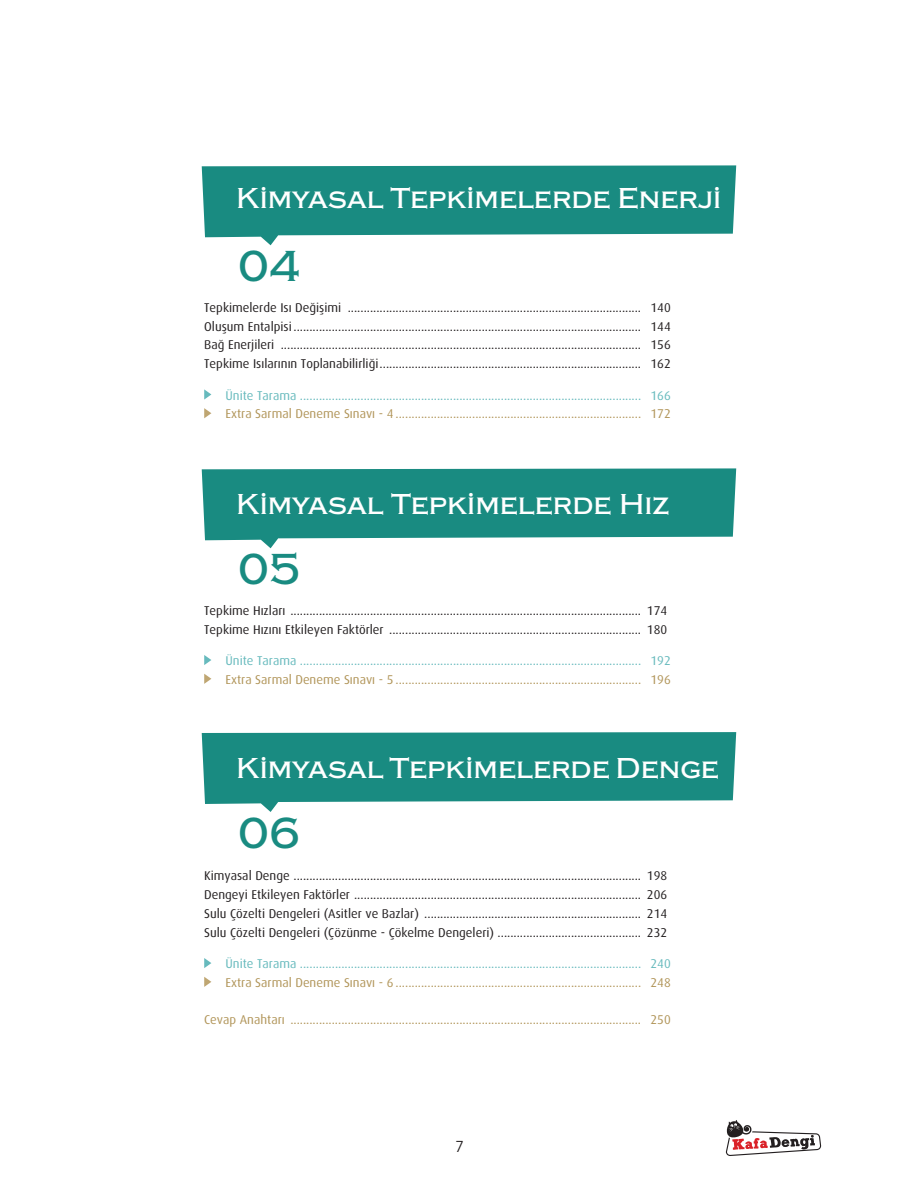
<style>
.page{position:relative;width:919px;height:1195px;background:#fff}
.page>*{position:absolute;margin:0;border:0;box-sizing:border-box;transform-origin:0 0}
.t1{font:45.15px "Copperplate Tr";color:#198b81}
.t2{font:30px "Copperplate Tr";color:#fff}
.t3{font:15px "Avant Garde Tr";color:#231f20}
.t4{font:12.75px/18.8px "Dax";color:#231f20;text-align:justify}
.t5{font:12.75px "Dax";color:#b19559}
.t6{font:12.75px "Dax";color:#67babd}
</style>
<div class="page">
<svg style="left:725px;top:1120px;width:96px;height:36px"></svg>
<svg style="left:204px;top:389px;width:7px;height:10px"></svg>
<svg style="left:204px;top:408px;width:7px;height:10px"></svg>
<svg style="left:204px;top:655px;width:7px;height:10px"></svg>
<svg style="left:204px;top:674px;width:7px;height:10px"></svg>
<svg style="left:204px;top:958px;width:7px;height:10px"></svg>
<svg style="left:204px;top:977px;width:7px;height:10px"></svg>
<svg style="left:202px;top:165px;width:534px;height:80px;background:#399b92"></svg>
<svg style="left:202px;top:468px;width:534px;height:80px;background:#399b92"></svg>
<svg style="left:202px;top:732px;width:534px;height:80px;background:#399b92"></svg>
<h2 class="t2" style="left:236px;top:182px;width:486px">Kimyasal Tepkimelerde Enerji</h2>
<h1 class="t1" style="left:238px;top:241px;width:63px">04</h1>
<p class="t4" style="left:204px;top:298px;width:468px">Tepkimelerde Isı Değişimi ............................................................................................ 140<br>Oluşum Entalpisi ............................................................................................................. 144<br>Bağ Enerjileri ................................................................................................................. 156<br>Tepkime Isılarının Toplanabilirliği.................................................................................. 162</p>
<p class="t6" style="left:225px;top:388px;width:447px">Ünite Tarama ........................................................................................................... 166</p>
<p class="t5" style="left:225px;top:407px;width:447px">Extra Sarmal Deneme Sınavı - 4 ............................................................................. 172</p>
<h2 class="t2" style="left:236px;top:488px;width:434px">Kimyasal Tepkimelerde Hız</h2>
<h1 class="t1" style="left:238px;top:544px;width:63px">05</h1>
<p class="t4" style="left:204px;top:601px;width:464px">Tepkime Hızları .............................................................................................................. 174<br>Tepkime Hızını Etkileyen Faktörler ............................................................................... 180</p>
<p class="t6" style="left:225px;top:654px;width:447px">Ünite Tarama ........................................................................................................... 192</p>
<p class="t5" style="left:225px;top:672px;width:447px">Extra Sarmal Deneme Sınavı - 5 ............................................................................. 196</p>
<h2 class="t2" style="left:236px;top:751px;width:484px">Kimyasal Tepkimelerde Denge</h2>
<h1 class="t1" style="left:238px;top:808px;width:63px">06</h1>
<p class="t4" style="left:204px;top:867px;width:464px">Kimyasal Denge ............................................................................................................. 198<br>Dengeyi Etkileyen Faktörler .......................................................................................... 206<br>Sulu Çözelti Dengeleri (Asitler ve Bazlar) .................................................................... 214<br>Sulu Çözelti Dengeleri (Çözünme - Çökelme Dengeleri) ............................................. 232</p>
<p class="t6" style="left:225px;top:957px;width:447px">Ünite Tarama ........................................................................................................... 240</p>
<p class="t5" style="left:225px;top:975px;width:447px">Extra Sarmal Deneme Sınavı - 6 ............................................................................. 248</p>
<p class="t5" style="left:204px;top:1013px;width:468px">Cevap Anahtarı .............................................................................................................. 250</p>
<p class="t3" style="left:455px;top:1137px;width:10px">7</p>
</div>
